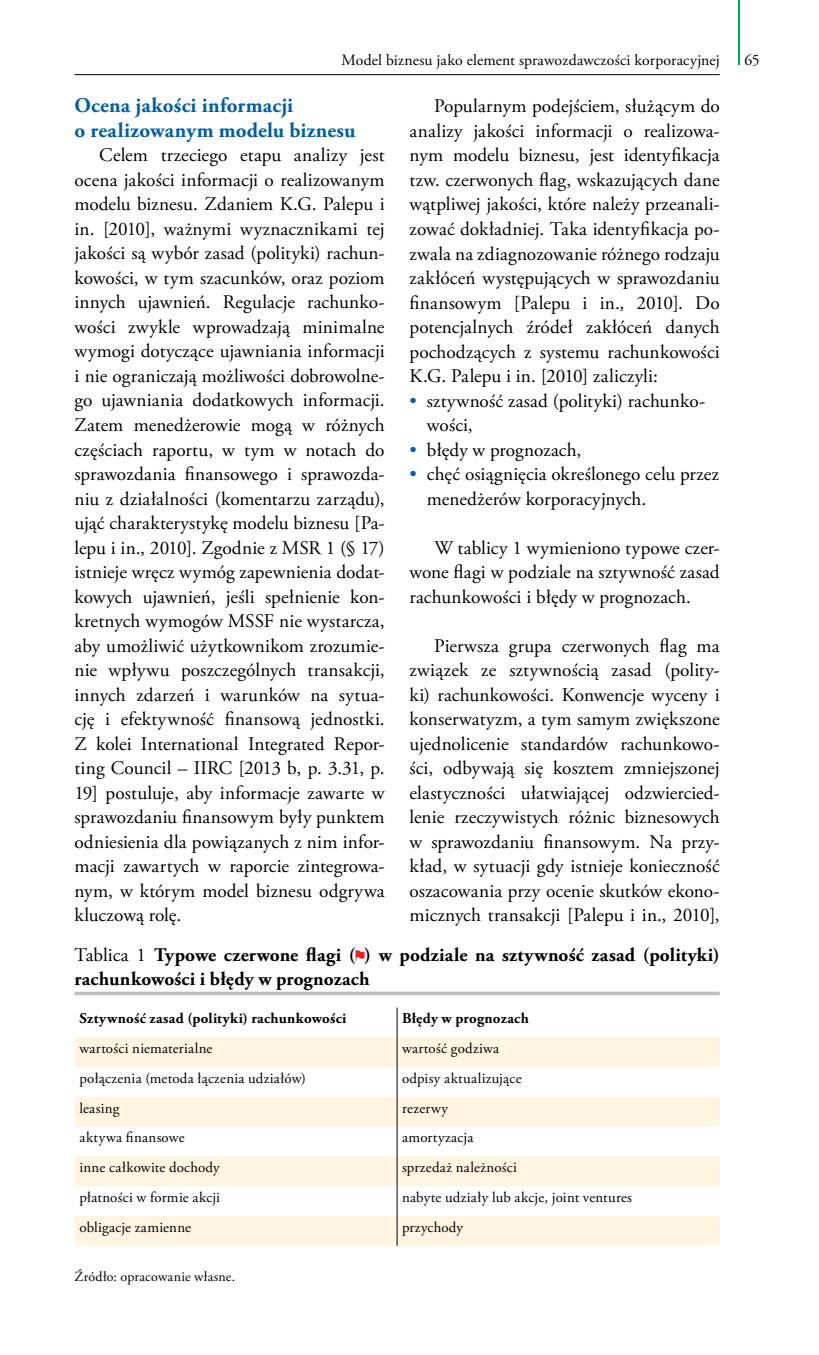
<style>
.page{position:relative;width:819px;height:1355px;background:#fff}
.page>*{position:absolute;margin:0;border:0;box-sizing:border-box;transform-origin:0 0}
.t1{font:700 21px/24.5px "Adobe Garamond Pro";letter-spacing:.01em;color:#005e9e}
.t2{font:19.25px/24.5px "Adobe Garamond Pro";letter-spacing:.005em;color:#000;text-align:justify}
.t3{font:700 19.25px/24.5px "Adobe Garamond Pro";letter-spacing:.01em;color:#000}
.t4{font:15.75px "Adobe Garamond Pro";letter-spacing:.005em;color:#000}
.t5{font:14.88px "Adobe Garamond Pro";letter-spacing:.015em;color:#000}
.t6{font:700 14.88px "Adobe Garamond Pro";letter-spacing:.02em;color:#000}
.t7{font:14px "Adobe Garamond Pro";letter-spacing:.015em;color:#000}
.s1{color:#005e9e}
.s2{font-weight:400}
</style>
<div class="page">
<hr style="left:738px;top:0;width:1px;height:64px;background:#00a651">
<hr style="left:74px;top:74px;width:645px;height:1px;background:#000">
<svg style="left:74px;top:1037px;width:645px;height:208px;fill:#fff5e0"></svg>
<hr style="left:397px;top:1007px;width:1px;height:30px;background:#000">
<hr style="left:397px;top:1037px;width:1px;height:30px;background:#000">
<svg style="left:397px;top:1067px;width:1px;height:29px"></svg>
<hr style="left:397px;top:1096px;width:1px;height:30px;background:#000">
<hr style="left:397px;top:1126px;width:1px;height:30px;background:#000">
<hr style="left:397px;top:1156px;width:1px;height:30px;background:#000">
<svg style="left:397px;top:1186px;width:1px;height:29px"></svg>
<hr style="left:397px;top:1215px;width:1px;height:30px;background:#000">
<svg style="left:74px;top:991px;width:645px;height:4px;background:#c7c9ca"></svg>
<svg style="left:355px;top:950px;width:9px;height:10px"></svg>
<p class="t4" style="left:341px;top:50px;width:379px">Model biznesu jako element sprawozdawczości korporacyjnej</p>
<p class="t4" style="left:744px;top:50px;width:17px">65</p>
<p class="t1" style="left:74px;top:94px;width:283px">Ocena jakości informacji<br>o realizowanym modelu biznesu</p>
<p class="t2" style="left:74px;top:144px;width:312px;text-indent:25px">Celem trzeciego etapu analizy jest ocena jakości informacji o realizowanym modelu biznesu. Zdaniem K.G. Palepu i in. [2010], ważnymi wyznacznikami tej jakości są wybór zasad (polityki) rachun&shy;kowości, w tym szacunków, oraz poziom innych ujawnień. Regulacje rachunko&shy;wości zwykle wprowadzają minimalne wymogi dotyczące ujawniania informacji i nie ograniczają możliwości dobrowolne&shy;go ujawniania dodatkowych informacji.<br>Zatem menedżerowie mogą w różnych częściach raportu, w tym w notach do sprawozdania finansowego i sprawozda&shy;niu z działalności (komentarzu zarządu), ująć charakterystykę modelu biznesu [Pa&shy;lepu i in., 2010]. Zgodnie z MSR 1 (§ 17) istnieje wręcz wymóg zapewnienia dodat&shy;kowych ujawnień, jeśli spełnienie kon&shy;kretnych wymogów MSSF nie wystarcza, aby umożliwić użytkownikom zrozumie&shy;nie wpływu poszczególnych transakcji, innych zdarzeń i warunków na sytua&shy;cję i efektywność finansową jednostki.<br>Z kolei International Integrated Repor&shy;ting Council – IIRC [2013 b, p. 3.31, p.<br>19] postuluje, aby informacje zawarte w sprawozdaniu finansowym były punktem odniesienia dla powiązanych z nim infor&shy;macji zawartych w raporcie zintegrowa&shy;nym, w którym model biznesu odgrywa kluczową rolę.</p>
<p class="t2" style="left:409px;top:95px;width:312px;text-indent:25px">Popularnym podejściem, służącym do analizy jakości informacji o realizowa&shy;nym modelu biznesu, jest identyfikacja tzw. czerwonych flag, wskazujących dane wątpliwej jakości, które należy przeanali&shy;zować dokładniej. Taka identyfikacja po&shy;zwala na zdiagnozowanie różnego rodzaju zakłóceń występujących w sprawozdaniu finansowym [Palepu i in., 2010]. Do potencjalnych źródeł zakłóceń danych pochodzących z systemu rachunkowości K.G. Palepu i in. [2010] zaliczyli:</p>
<p class="t2" style="left:427px;top:389px;width:280px;text-indent:-17px"><span class="s1">•</span> sztywność zasad (polityki) rachunko&shy;wości,</p>
<p class="t2" style="left:409px;top:438px;width:173px"><span class="s1">•</span> błędy w prognozach,</p>
<p class="t2" style="left:427px;top:462px;width:294px;text-indent:-17px"><span class="s1">•</span> chęć osiągnięcia określonego celu przez menedżerów korporacyjnych.</p>
<p class="t2" style="left:409px;top:536px;width:312px;text-indent:25px">W tablicy 1 wymieniono typowe czer&shy;wone flagi w podziale na sztywność zasad rachunkowości i błędy w prognozach.</p>
<p class="t2" style="left:409px;top:634px;width:312px;text-indent:25px">Pierwsza grupa czerwonych flag ma związek ze sztywnością zasad (polity&shy;ki) rachunkowości. Konwencje wyceny i konserwatyzm, a tym samym zwiększone ujednolicenie standardów rachunkowo&shy;ści, odbywają się kosztem zmniejszonej elastyczności ułatwiającej odzwiercied&shy;lenie rzeczywistych różnic biznesowych w sprawozdaniu finansowym. Na przy&shy;kład, w sytuacji gdy istnieje konieczność oszacowania przy ocenie skutków ekono&shy;micznych transakcji [Palepu i in., 2010],</p>
<p class="t3" style="left:74px;top:942px;width:646px"><span class="s2">Tablica 1</span> Typowe czerwone flagi ( ) w podziale na sztywność zasad (polityki) rachunkowości i błędy w prognozach</p>
<p class="t6" style="left:79px;top:1009px;width:268px">Sztywność zasad (polityki) rachunkowości</p>
<p class="t6" style="left:402px;top:1009px;width:128px">Błędy w prognozach</p>
<p class="t5" style="left:79px;top:1039px;width:134px">wartości niematerialne</p>
<p class="t5" style="left:402px;top:1039px;width:99px">wartość godziwa</p>
<p class="t5" style="left:79px;top:1069px;width:228px">połączenia (metoda łączenia udziałów)</p>
<p class="t5" style="left:402px;top:1069px;width:121px">odpisy aktualizujące</p>
<p class="t5" style="left:79px;top:1098px;width:42px">leasing</p>
<p class="t5" style="left:402px;top:1098px;width:48px">rezerwy</p>
<p class="t5" style="left:79px;top:1128px;width:107px">aktywa finansowe</p>
<p class="t5" style="left:402px;top:1128px;width:73px">amortyzacja</p>
<p class="t5" style="left:79px;top:1158px;width:142px">inne całkowite dochody</p>
<p class="t5" style="left:402px;top:1158px;width:116px">sprzedaż należności</p>
<p class="t5" style="left:79px;top:1188px;width:142px">płatności w formie akcji</p>
<p class="t5" style="left:402px;top:1188px;width:231px">nabyte udziały lub akcje, joint ventures</p>
<p class="t5" style="left:79px;top:1217px;width:113px">obligacje zamienne</p>
<p class="t5" style="left:402px;top:1217px;width:62px">przychody</p>
<p class="t7" style="left:74px;top:1267px;width:162px">Źródło: opracowanie własne.</p>
</div>
